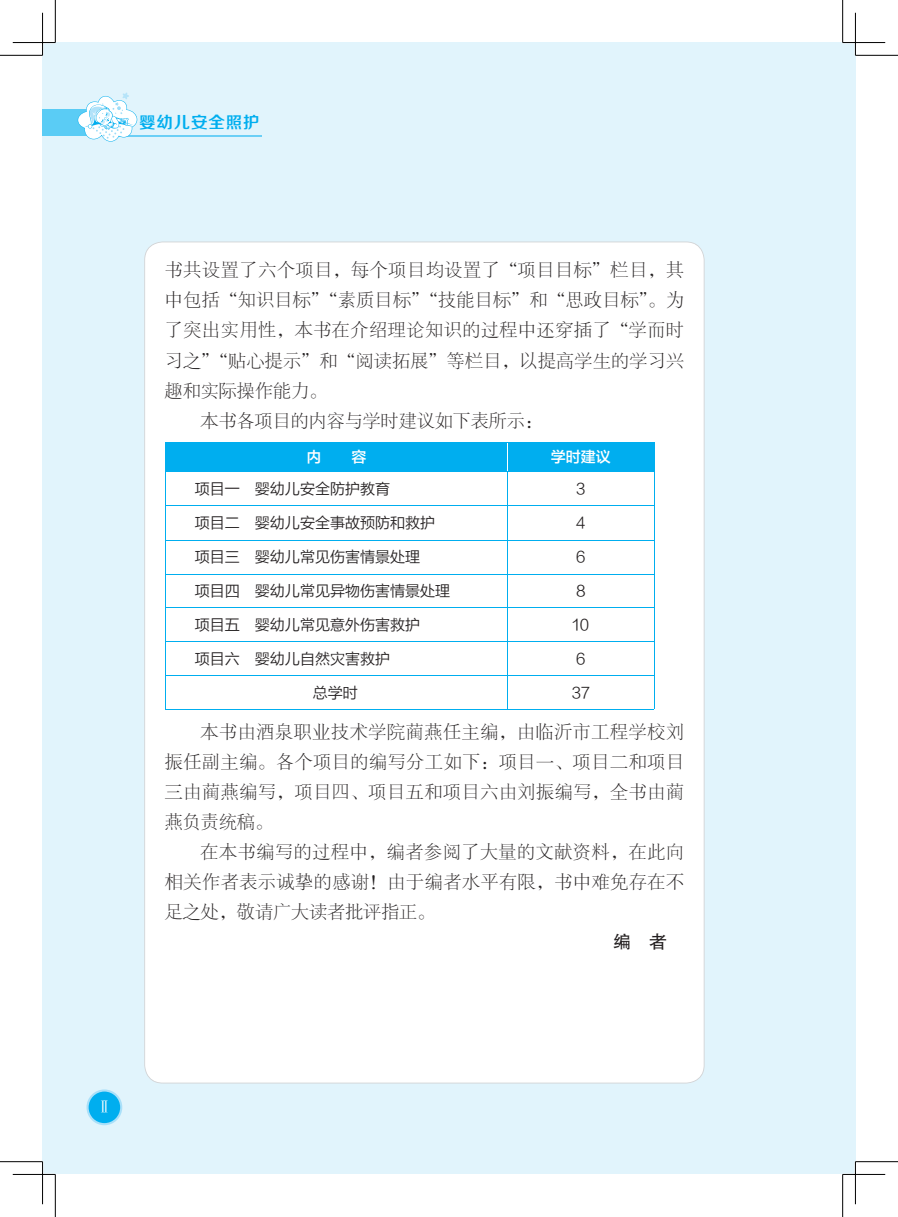
<style>
.page{position:relative;width:898px;height:1217px;background:#fff}
.page>*{position:absolute;margin:0;border:0;box-sizing:border-box;transform-origin:0 0}
.t1{font:18px/30px "FZSYK GBK1 0";letter-spacing:.035em;color:#231f20;text-align:justify}
.t2{font:18px "FZSYK GBK1 0";letter-spacing:.015em;color:#231f20}
.t3{font:18px "FZSYK GBK1 0";color:#231f20}
.t4{font:18px "FZHTK GBK1 0";color:#231f20}
.t5{font:16.5px "FZZZHONGJW GB1 0";letter-spacing:.05em;color:#00aeef}
.t6{font:15px "FZLTXIHJW GB1 0";color:#231f20}
.t7{font:15px "FZLTZHJW GB1 0";color:#fff}
.t8{font:15px "FZSSJW GB1 0";color:#fff;scale:.8 1}
</style>
<div class="page">
<div style="left:842px;top:43px;width:13px;height:1131px;background:#e1f4fc"></div>
<div style="left:43px;top:43px;width:799px;height:1131px;background:#e1f4fc"></div>
<div style="left:144px;top:241px;width:560px;height:842px;background:#fff"></div>
<svg style="left:86px;top:1089px;width:36px;height:35px"></svg>
<hr style="left:106px;top:135px;width:156px;height:1px;background:#6bcff6">
<div style="left:43px;top:109px;width:73px;height:27px;background:#5accf5"></div>
<svg style="left:78px;top:92px;width:60px;height:50px"></svg>
<div style="left:165px;top:442px;width:489px;height:29px;background:#00aeef"></div>
<hr style="left:165px;top:472px;width:1px;height:33px;background:#00aeef">
<hr style="left:165px;top:471px;width:342px;height:1px;background:#00aeef">
<hr style="left:507px;top:472px;width:1px;height:33px;background:#00aeef">
<hr style="left:507px;top:471px;width:147px;height:1px;background:#00aeef">
<hr style="left:653px;top:472px;width:1px;height:33px;background:#00aeef">
<hr style="left:165px;top:506px;width:1px;height:33px;background:#00aeef">
<hr style="left:165px;top:540px;width:1px;height:33px;background:#00aeef">
<hr style="left:165px;top:574px;width:1px;height:33px;background:#00aeef">
<hr style="left:165px;top:607px;width:1px;height:34px;background:#00aeef">
<hr style="left:165px;top:641px;width:1px;height:34px;background:#00aeef">
<hr style="left:165px;top:505px;width:342px;height:1px;background:#00aeef">
<hr style="left:165px;top:539px;width:342px;height:1px;background:#00aeef">
<hr style="left:165px;top:573px;width:342px;height:1px;background:#00aeef">
<hr style="left:165px;top:607px;width:342px;height:1px;background:#00aeef">
<hr style="left:165px;top:641px;width:342px;height:1px;background:#00aeef">
<hr style="left:507px;top:506px;width:1px;height:33px;background:#00aeef">
<hr style="left:507px;top:540px;width:1px;height:33px;background:#00aeef">
<hr style="left:507px;top:574px;width:1px;height:33px;background:#00aeef">
<hr style="left:507px;top:607px;width:1px;height:34px;background:#00aeef">
<hr style="left:507px;top:641px;width:1px;height:34px;background:#00aeef">
<hr style="left:507px;top:505px;width:147px;height:1px;background:#00aeef">
<hr style="left:653px;top:506px;width:1px;height:33px;background:#00aeef">
<hr style="left:653px;top:540px;width:1px;height:33px;background:#00aeef">
<hr style="left:653px;top:574px;width:1px;height:33px;background:#00aeef">
<hr style="left:653px;top:607px;width:1px;height:34px;background:#00aeef">
<hr style="left:653px;top:641px;width:1px;height:34px;background:#00aeef">
<hr style="left:507px;top:539px;width:147px;height:1px;background:#00aeef">
<hr style="left:507px;top:573px;width:147px;height:1px;background:#00aeef">
<hr style="left:507px;top:607px;width:147px;height:1px;background:#00aeef">
<hr style="left:507px;top:641px;width:147px;height:1px;background:#00aeef">
<hr style="left:165px;top:675px;width:1px;height:34px;background:#00aeef">
<hr style="left:165px;top:675px;width:342px;height:1px;background:#00aeef">
<hr style="left:165px;top:709px;width:342px;height:1px;background:#00aeef">
<hr style="left:507px;top:675px;width:1px;height:34px;background:#00aeef">
<hr style="left:507px;top:675px;width:147px;height:1px;background:#00aeef">
<hr style="left:653px;top:675px;width:1px;height:34px;background:#00aeef">
<hr style="left:507px;top:709px;width:147px;height:1px;background:#00aeef">
<hr style="left:0;top:55px;width:43px;height:1px;background:#000">
<hr style="left:855px;top:55px;width:42px;height:1px;background:#000">
<hr style="left:0;top:1161px;width:43px;height:1px;background:#000">
<hr style="left:855px;top:1161px;width:42px;height:1px;background:#000">
<hr style="left:55px;top:0;width:1px;height:43px;background:#000">
<hr style="left:55px;top:1174px;width:1px;height:42px;background:#000">
<hr style="left:842px;top:0;width:1px;height:43px;background:#000">
<hr style="left:842px;top:1174px;width:1px;height:42px;background:#000">
<hr style="left:13px;top:42px;width:42px;height:1px;background:#000">
<hr style="left:842px;top:42px;width:42px;height:1px;background:#000">
<hr style="left:13px;top:1173px;width:42px;height:1px;background:#000">
<hr style="left:842px;top:1173px;width:42px;height:1px;background:#000">
<hr style="left:42px;top:13px;width:1px;height:42px;background:#000">
<hr style="left:42px;top:1161px;width:1px;height:42px;background:#000">
<hr style="left:854px;top:13px;width:1px;height:42px;background:#000">
<hr style="left:854px;top:1161px;width:1px;height:42px;background:#000">
<p class="t5" style="left:139px;top:113px;width:122px">婴幼儿安全照护</p>
<p class="t1" style="left:165px;top:255px;width:520px">书共设置了六个项目，每个项目均设置了“项目目标”栏目，其</p>
<p class="t1" style="left:165px;top:286px;width:520px">中包括“知识目标”“素质目标”“技能目标”和“思政目标”。为</p>
<p class="t1" style="left:165px;top:316px;width:520px">了突出实用性，本书在介绍理论知识的过程中还穿插了“学而时</p>
<p class="t2" style="left:165px;top:351px;width:520px">习之”“贴心提示”和“阅读拓展”等栏目，以提高学生的学习兴</p>
<p class="t3" style="left:165px;top:381px;width:164px">趣和实际操作能力。</p>
<p class="t3" style="left:200px;top:411px;width:343px">本书各项目的内容与学时建议如下表所示：</p>
<p class="t7" style="left:306px;top:449px;width:16px">内</p>
<p class="t7" style="left:351px;top:449px;width:16px">容</p>
<p class="t7" style="left:550px;top:449px;width:61px">学时建议</p>
<p class="t6" style="left:195px;top:481px;width:197px">项目一 婴幼儿安全防护教育</p>
<p class="t6" style="left:576px;top:481px;width:11px">3</p>
<p class="t6" style="left:195px;top:515px;width:241px">项目二 婴幼儿安全事故预防和救护</p>
<p class="t6" style="left:576px;top:515px;width:11px">4</p>
<p class="t6" style="left:195px;top:549px;width:226px">项目三 婴幼儿常见伤害情景处理</p>
<p class="t6" style="left:576px;top:549px;width:11px">6</p>
<p class="t6" style="left:195px;top:582px;width:256px">项目四 婴幼儿常见异物伤害情景处理</p>
<p class="t6" style="left:576px;top:582px;width:11px">8</p>
<p class="t6" style="left:195px;top:616px;width:226px">项目五 婴幼儿常见意外伤害救护</p>
<p class="t6" style="left:572px;top:616px;width:18px">10</p>
<p class="t6" style="left:195px;top:650px;width:197px">项目六 婴幼儿自然灾害救护</p>
<p class="t6" style="left:576px;top:650px;width:11px">6</p>
<p class="t6" style="left:313px;top:684px;width:46px">总学时</p>
<p class="t6" style="left:571px;top:684px;width:20px">37</p>
<p class="t1" style="left:165px;top:717px;width:520px;text-indent:36px">本书由酒泉职业技术学院蔺燕任主编，由临沂市工程学校刘振任副主编。各个项目的编写分工如下：项目一、项目二和项目三由蔺燕编写，项目四、项目五和项目六由刘振编写，全书由蔺燕负责统稿。</p>
<p class="t1" style="left:165px;top:837px;width:520px;text-indent:36px">在本书编写的过程中，编者参阅了大量的文献资料，在此向相关作者表示诚挚的感谢！由于编者水平有限，书中难免存在不足之处，敬请广大读者批评指正。</p>
<p class="t4" style="left:612px;top:931px;width:55px">编 者</p>
<p class="t8" style="left:98px;top:1098px;width:16px">Ⅱ</p>
</div>
